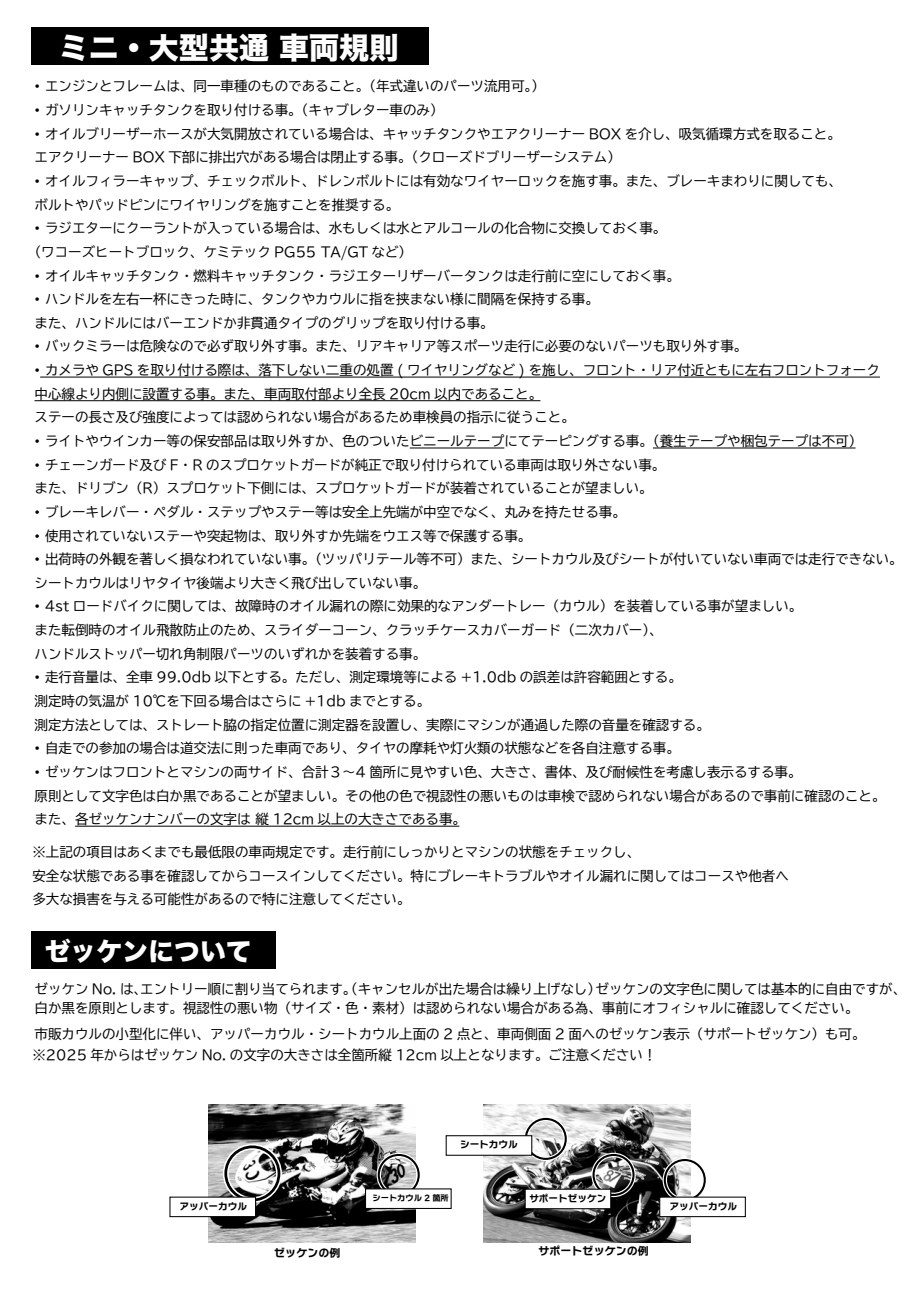
<style>
.page{position:relative;width:919px;height:1289px;background:#fff}
.page>*{position:absolute;margin:0;border:0;box-sizing:border-box;transform-origin:0 0}
.t1{font:30px "Hira Kaku Std N W8";color:#fff}
.t2{font:25.8px "Hira Kaku Std W8";color:#fff}
.t3{font:13.5px/23.7px "TBUD Go Std";color:#000}
.t4{font:11.1px "Nitalago Ruika 06";color:#000}
.t5{font:9.6px "Nitalago Ruika 06";color:#000}
.t6{font:8.25px "Nitalago Ruika 06";color:#000}
</style>
<div class="page">
<div style="left:31px;top:931px;width:244px;height:37px;background:#000"></div>
<div style="left:31px;top:28px;width:398px;height:37px;background:#000"></div>
<img style="left:483px;top:1104px;width:207px;height:138px">
<svg style="left:591px;top:1152px;width:44px;height:45px"></svg>
<svg style="left:523px;top:1116px;width:45px;height:44px"></svg>
<svg style="left:662px;top:1157px;width:44px;height:39px"></svg>
<div style="left:659px;top:1196px;width:86px;height:21px;background:#fff;border:1px solid #000"></div>
<div style="left:445px;top:1135px;width:87px;height:20px;background:#fff;border:1px solid #000"></div>
<div style="left:524px;top:1188px;width:87px;height:21px;background:#fff;border:1px solid #000"></div>
<img style="left:208px;top:1104px;width:207px;height:138px">
<svg style="left:223px;top:1143px;width:59px;height:59px"></svg>
<svg style="left:376px;top:1152px;width:44px;height:36px;background:#8e8e8e"></svg>
<div style="left:169px;top:1196px;width:87px;height:21px;background:#fff;border:1px solid #000"></div>
<div style="left:365px;top:1188px;width:86px;height:20px;background:#fff"></div>
<hr style="left:40px;top:377px;width:839px;height:1px;background:#000">
<hr style="left:35px;top:400px;width:505px;height:1px;background:#000">
<hr style="left:410px;top:447px;width:94px;height:1px;background:#000">
<hr style="left:653px;top:447px;width:202px;height:1px;background:#000">
<hr style="left:75px;top:825px;width:384px;height:1px;background:#000">
<h1 class="t1" style="left:59px;top:31px;width:341px">ミニ・大型共通 車両規則</h1>
<p class="t3" style="left:35px;top:74px;width:512px">• エンジンとフレームは、同一車種のものであること。（年式違いのパーツ流用可。）</p>
<p class="t3" style="left:35px;top:98px;width:410px">• ガソリンキャッチタンクを取り付ける事。（キャブレター車のみ）</p>
<p class="t3" style="left:35px;top:122px;width:807px">• オイルブリーザーホースが大気開放されている場合は、キャッチタンクやエアクリーナー BOX を介し、吸気循環方式を取ること。エアクリーナー BOX 下部に排出穴がある場合は閉止する事。（クローズドブリーザーシステム）</p>
<p class="t3" style="left:35px;top:169px;width:809px">• オイルフィラーキャップ、チェックボルト、ドレンボルトには有効なワイヤーロックを施す事。また、ブレーキまわりに関しても、ボルトやパッドピンにワイヤリングを施すことを推奨する。</p>
<p class="t3" style="left:28px;top:216px;width:640px;text-indent:7px">• ラジエターにクーラントが入っている場合は、水もしくは水とアルコールの化合物に交換しておく事。（ワコーズヒートブロック、ケミテック PG55 TA/GT など）</p>
<p class="t3" style="left:35px;top:263px;width:647px">• オイルキャッチタンク・燃料キャッチタンク・ラジエターリザーバータンクは走行前に空にしておく事。</p>
<p class="t3" style="left:35px;top:287px;width:566px">• ハンドルを左右一杯にきった時に、タンクやカウルに指を挟まない様に間隔を保持する事。また、ハンドルにはバーエンドか非貫通タイプのグリップを取り付ける事。</p>
<p class="t3" style="left:35px;top:334px;width:714px">• バックミラーは危険なので必ず取り外す事。また、リアキャリア等スポーツ走行に必要のないパーツも取り外す事。</p>
<p class="t3" style="left:35px;top:358px;width:846px">• カメラや GPS を取り付ける際は、落下しない二重の処置 ( ワイヤリングなど ) を施し、フロント・リア付近ともに左右フロントフォーク中心線より内側に設置する事。また、車両取付部より全長 20cm 以内であること。<br>ステーの長さ及び強度によっては認められない場合があるため車検員の指示に従うこと。</p>
<p class="t3" style="left:35px;top:429px;width:829px">• ライトやウインカー等の保安部品は取り外すか、色のついたビニールテープにてテーピングする事。（養生テープや梱包テープは不可）</p>
<p class="t3" style="left:35px;top:452px;width:632px">• チェーンガード及び F・R のスプロケットガードが純正で取り付けられている車両は取り外さない事。また、ドリブン（R）スプロケット下側には、スプロケットガードが装着されていることが望ましい。</p>
<p class="t3" style="left:35px;top:500px;width:593px">• ブレーキレバー・ペダル・ステップやステー等は安全上先端が中空でなく、丸みを持たせる事。</p>
<p class="t3" style="left:35px;top:523px;width:498px">• 使用されていないステーや突起物は、取り外すか先端をウエス等で保護する事。</p>
<p class="t3" style="left:35px;top:547px;width:869px">• 出荷時の外観を著しく損なわれていない事。（ツッパリテール等不可）また、シートカウル及びシートが付いていない車両では走行できない。シートカウルはリヤタイヤ後端より大きく飛び出していない事。</p>
<p class="t3" style="left:35px;top:594px;width:769px">• 4st ロードバイクに関しては、故障時のオイル漏れの際に効果的なアンダートレー（カウル）を装着している事が望ましい。また転倒時のオイル飛散防止のため、スライダーコーン、クラッチケースカバーガード（二次カバー）、<br>ハンドルストッパー切れ角制限パーツのいずれかを装着する事。</p>
<p class="t3" style="left:35px;top:665px;width:677px">• 走行音量は、全車 99.0db 以下とする。ただし、測定環境等による +1.0db の誤差は許容範囲とする。<br>測定時の気温が 10℃を下回る場合はさらに +1db までとする。<br>測定方法としては、ストレート脇の指定位置に測定器を設置し、実際にマシンが通過した際の音量を確認する。</p>
<p class="t3" style="left:35px;top:736px;width:647px">• 自走での参加の場合は道交法に則った車両であり、タイヤの摩耗や灯火類の状態などを各自注意する事。</p>
<p class="t3" style="left:35px;top:759px;width:852px">• ゼッケンはフロントとマシンの両サイド、合計３～4 箇所に見やすい色、大きさ、書体、及び耐候性を考慮し表示るする事。<br>原則として文字色は白か黒であることが望ましい。その他の色で視認性の悪いものは車検で認められない場合があるので事前に確認のこと。また、各ゼッケンナンバーの文字は 縦 12cm 以上の大きさである事。</p>
<p class="t3" style="left:32px;top:840px;width:758px">※上記の項目はあくまでも最低限の車両規定です。走行前にしっかりとマシンの状態をチェックし、<br>安全な状態である事を確認してからコースインしてください。特にブレーキトラブルやオイル漏れに関してはコースや他者へ多大な損害を与える可能性があるので特に注意してください。</p>
<h2 class="t2" style="left:45px;top:936px;width:208px">ゼッケンについて</h2>
<p class="t3" style="left:35px;top:978px;width:873px;line-height:19.5px">ゼッケン No. は、エントリー順に割り当てられます。（キャンセルが出た場合は繰り上げなし）ゼッケンの文字色に関しては基本的に自由ですが、白か黒を原則とします。視認性の悪い物（サイズ・色・素材）は認められない場合がある為、事前にオフィシャルに確認してください。</p>
<p class="t3" style="left:32px;top:1023px;width:834px;line-height:21.1px">市販カウルの小型化に伴い、アッパーカウル・シートカウル上面の 2 点と、車両側面 2 面へのゼッケン表示（サポートゼッケン）も可。※2025 年からはゼッケン No. の文字の大きさは全箇所縦 12cm 以上となります。ご注意ください！</p>
<p class="t5" style="left:180px;top:1201px;width:69px">アッパーカウル</p>
<p class="t4" style="left:274px;top:1247px;width:68px">ゼッケンの例</p>
<p class="t5" style="left:460px;top:1139px;width:59px">シートカウル</p>
<p class="t6" style="left:372px;top:1194px;width:78px">シートカウル 2 箇所</p>
<p class="t5" style="left:529px;top:1193px;width:79px">サポートゼッケン</p>
<p class="t4" style="left:538px;top:1244px;width:112px">サポートゼッケンの例</p>
<p class="t5" style="left:669px;top:1201px;width:69px">アッパーカウル</p>
</div>
